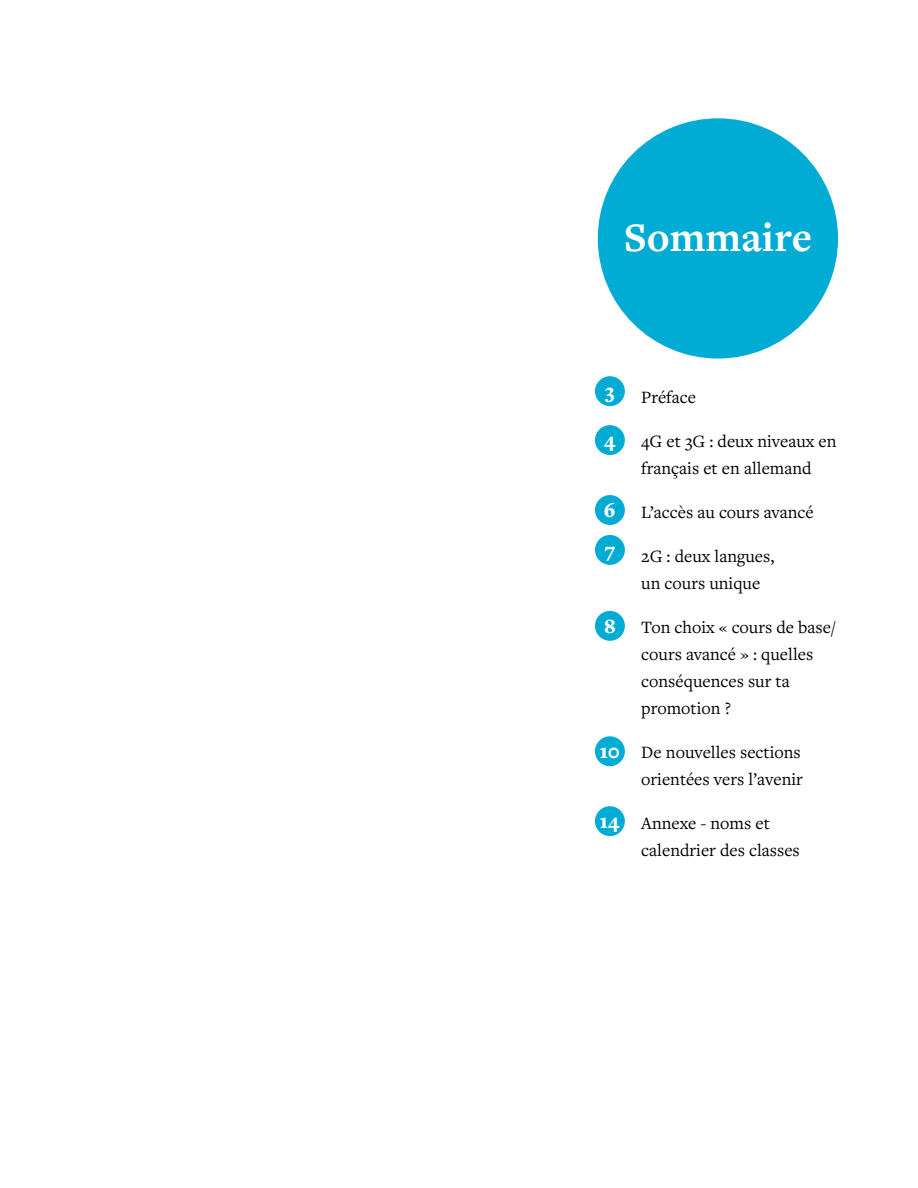
<style>
.page{position:relative;width:918px;height:1188px;background:#fff}
.page>*{position:absolute;margin:0;border:0;box-sizing:border-box;transform-origin:0 0}
.t1{font:700 42px "Freight Text Pro";color:#fff}
.t2{font:900 21px/39.9px "Freight Text Pro";color:#fff}
.t3{font:18px/27px "Freight Text Pro";color:#000}
</style>
<div class="page">
<div style="left:598px;top:118px;width:240px;height:241px;background:#00acd4;border-radius:50%"></div>
<div style="left:595px;top:376px;width:30px;height:30px;background:#00acd4;border-radius:50%"></div>
<div style="left:595px;top:425px;width:30px;height:30px;background:#00acd4;border-radius:50%"></div>
<div style="left:595px;top:495px;width:30px;height:30px;background:#00acd4;border-radius:50%"></div>
<div style="left:595px;top:535px;width:30px;height:30px;background:#00acd4;border-radius:50%"></div>
<div style="left:595px;top:611px;width:30px;height:30px;background:#00acd4;border-radius:50%"></div>
<div style="left:595px;top:736px;width:30px;height:30px;background:#00acd4;border-radius:50%"></div>
<div style="left:595px;top:806px;width:30px;height:30px;background:#00acd4;border-radius:50%"></div>
<h1 class="t1" style="left:624px;top:209px;width:190px">Sommaire</h1>
<p class="t2" style="left:605px;top:371px;width:11px">3</p>
<p class="t2" style="left:604px;top:420px;width:13px">4</p>
<p class="t2" style="left:604px;top:490px;width:13px">6<br>7</p>
<p class="t2" style="left:604px;top:605px;width:13px">8</p>
<p class="t2" style="left:600px;top:731px;width:22px">10</p>
<p class="t2" style="left:600px;top:801px;width:21px">14</p>
<p class="t3" style="left:641px;top:383px;width:56px">Préface</p>
<p class="t3" style="left:641px;top:427px;width:197px">4G et 3G : deux niveaux en français et en allemand</p>
<p class="t3" style="left:641px;top:498px;width:174px">L’accès au cours avancé</p>
<p class="t3" style="left:641px;top:542px;width:135px">2G : deux langues, un cours unique</p>
<p class="t3" style="left:641px;top:613px;width:196px">Ton choix « cours de base/ cours avancé » : quelles conséquences sur ta promotion ?</p>
<p class="t3" style="left:641px;top:738px;width:163px">De nouvelles sections orientées vers l’avenir</p>
<p class="t3" style="left:641px;top:809px;width:160px">Annexe - noms et calendrier des classes</p>
</div>
